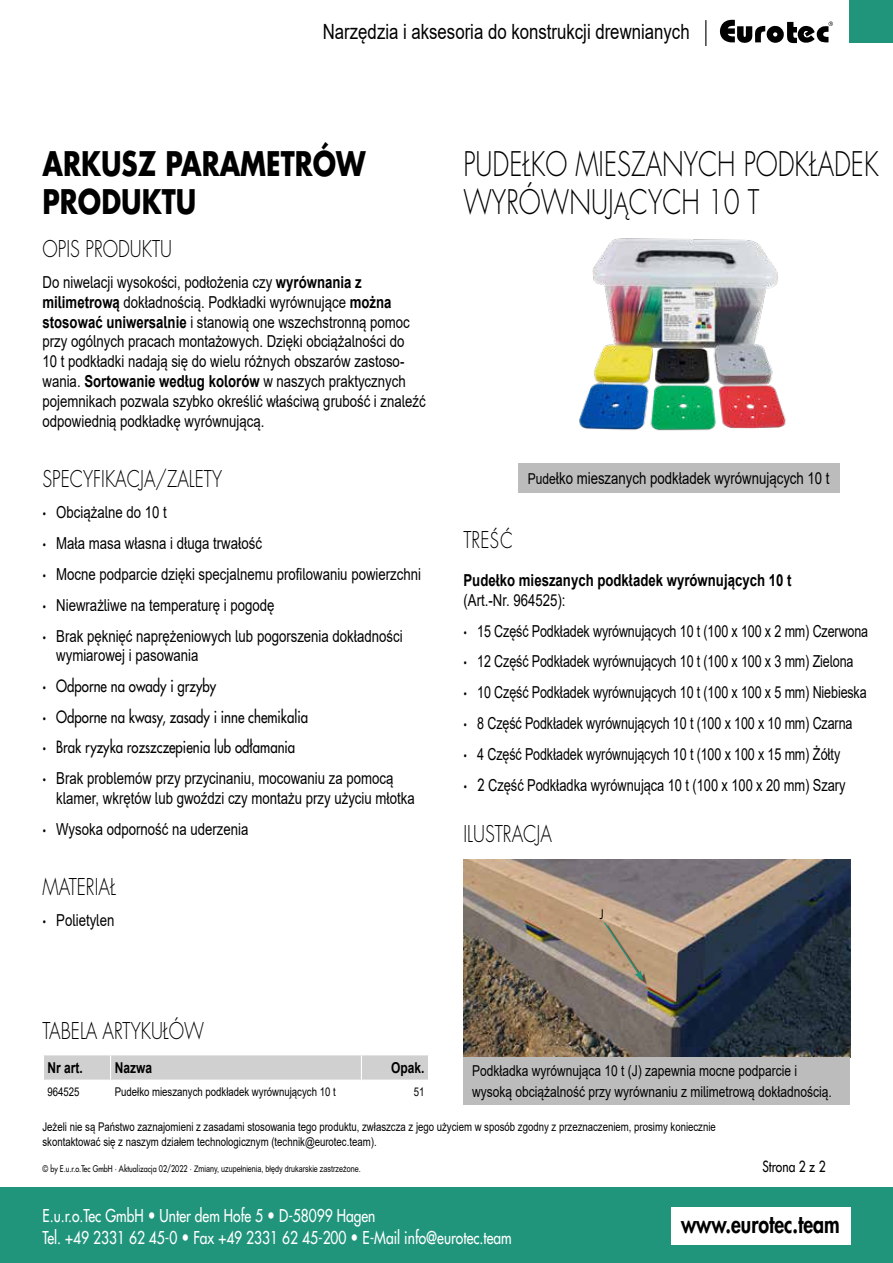
<style>
.page{position:relative;width:893px;height:1263px;background:#fff}
.page>*{position:absolute;margin:0;border:0;box-sizing:border-box;transform-origin:0 0}
.t1{font:300 33px/37.5px "Futura Std";color:#000;scale:.78 1}
.t2{font:700 33px/37.5px "Futura Std";color:#000;scale:.8 1}
.t3{font:800 24.3px "Futura Std";color:#000;scale:.8 1}
.t4{font:300 22.5px "Futura Std";color:#000;scale:.8 1}
.t5{font:21px "Arial";color:#000;scale:.8 1}
.t6{font:500 17.25px/22.5px "Futura Std";color:#fff;scale:.8 1}
.t7{font:16.5px/30.9px "Arial";color:#000;scale:.8 1}
.t8{font:500 16.5px/30.6px "Futura Std";color:#000;scale:.8 1}
.t9{font:700 16.5px "Arial";color:#000;scale:.8 1}
.t10{font:15px/21px "Arial";color:#000;scale:.8 1}
.t11{font:700 15px "Arial";color:#000;scale:.8 1}
.t12{font:500 15px "Futura Std";color:#000;scale:.8 1}
.t13{font:500 12.9px "Futura Std";color:#000;scale:.8 1}
.t14{font:12px/14.4px "Arial";color:#000;scale:.8 1}
.t15{font:9px "Arial";color:#000;scale:.8 1}
.s1{font-family:"Futura PT"}
.s2{font-weight:700}
.s3{font-family:"Futura Std";font-weight:800}
.s4{font-weight:800}
.s5{font-size:15px}
.s6{font-family:"Futura PT";font-size:24px}
.s7{font-family:"Futura Std";font-weight:500}
</style>
<div class="page">
<div style="left:0;top:1187px;width:893px;height:76px;background:#20957c"></div>
<div style="left:671px;top:1208px;width:179px;height:37px;background:#fff"></div>
<div style="left:849px;top:0;width:44px;height:43px;background:#20957c"></div>
<svg style="left:720px;top:20px;width:113px;height:24px"></svg>
<svg style="left:705px;top:20px;width:1px;height:26px"></svg>
<img style="left:579px;top:238px;width:207px;height:193px">
<svg style="left:44px;top:1055px;width:384px;height:25px;background:#d1d1d1"></svg>
<img style="left:463px;top:859px;width:387px;height:198px">
<div style="left:463px;top:1057px;width:387px;height:47px;background:#bdbcbc"></div>
<div style="left:606px;top:925px;width:41px;height:59px;background:#000;opacity:.55"></div>
<svg style="left:603px;top:921px;width:40px;height:59px;background:#ad987c"></svg>
<div style="left:518px;top:463px;width:321px;height:30px;background:#bdbcbc"></div>
<p class="t5" style="left:323px;top:17px;width:460px">Narzędzia i aksesoria do konstrukcji drewnianych</p>
<h1 class="t2" style="left:43px;top:144px;width:405px">ARKUSZ PARAMETRÓW<br>PRODUKTU</h1>
<h1 class="t1" style="left:463px;top:146px;width:534px">PUDEŁKO MIESZANYCH PODKŁADEK<br>WYRÓWNUJ<span class="s1">Ą</span>CYCH 10 T</h1>
<h3 class="t4" style="left:43px;top:235px;width:163px">OPIS PRODUKTU</h3>
<p class="t7" style="left:43px;top:272px;width:480px;line-height:19.8px">Do niwelacji wysokości, podłożenia czy <span class="s2">wyrównania z milimetrową</span> dokładnością. Podkładki wyrównujące <span class="s2">można stosować uniwersalnie</span> i stanowią one wszechstronną pomoc przy ogólnych pracach montażowych. Dzięki obciążalności do<br>10 t podkładki nadają się do wielu różnych obszarów zastoso&shy;wania. <span class="s2">Sortowanie według kolorów</span> w naszych praktycznych pojemnikach pozwala szybko określić właściwą grubość i znaleźć odpowiednią podkładkę wyrównującą.</p>
<h3 class="t4" style="left:43px;top:465px;width:226px">SPECYFIKACJA/ZALETY</h3>
<p class="t7" style="left:43px;top:497px;width:475px"><span class="s3">·</span> Obciążalne do 10 t<br><span class="s3">·</span> Mała masa własna i długa trwałość<br><span class="s3">·</span> Mocne podparcie dzięki specjalnemu profilowaniu powierzchni <span class="s3">·</span> Niewrażliwe na temperaturę i pogodę<br><span class="s3">·</span> Brak pęknięć naprężeniowych lub pogorszenia dokładności</p>
<p class="t7" style="left:56px;top:640px;width:179px">wymiarowej i pasowania</p>
<p class="t8" style="left:43px;top:671px;width:333px"><span class="s4">·</span> Odporne na owady i grzyby<br><span class="s4">·</span> Odporne na kwasy, zasady i inne chemikalia <span class="s4">·</span> Brak ryzyka rozszczepienia lub odłamania</p>
<p class="t7" style="left:56px;top:768px;width:450px;line-height:19.8px;text-indent:-14px"><span class="s3">·</span> Brak problemów przy przycinaniu, mocowaniu za pomocą klamer, wkrętów lub gwoździ czy montażu przy użyciu młotka</p>
<p class="t7" style="left:43px;top:814px;width:259px"><span class="s3">·</span> Wysoka odporność na uderzenia</p>
<h3 class="t4" style="left:43px;top:873px;width:93px">MATERIAŁ</h3>
<p class="t7" style="left:43px;top:905px;width:91px"><span class="s3">·</span> Polietylen</p>
<h3 class="t4" style="left:43px;top:1017px;width:203px">TABELA ARTYKUŁÓW</h3>
<p class="t11" style="left:48px;top:1057px;width:46px">Nr art.</p>
<p class="t11" style="left:115px;top:1057px;width:48px">Nazwa</p>
<p class="t11" style="left:391px;top:1057px;width:43px">Opak.</p>
<p class="t14" style="left:48px;top:1085px;width:42px">964525</p>
<p class="t14" style="left:115px;top:1085px;width:278px">Pudełko mieszanych podkładek wyrównujących 10 t</p>
<p class="t14" style="left:414px;top:1085px;width:15px">51</p>
<p class="t7" style="left:528px;top:463px;width:379px"><span class="s5">Pude</span>łko mieszanych podkładek wyrównujących 10 t</p>
<h3 class="t4" style="left:463px;top:526px;width:63px">TRE<span class="s6">ŚĆ</span></h3>
<p class="t9" style="left:463px;top:568px;width:411px">Pudełko mieszanych podkładek wyrównujących 10 t</p>
<p class="t7" style="left:463px;top:584px;width:507px">(Art.-Nr. 964525):<br><span class="s3">·</span> 15 Część Podkładek wyrównujących 10 t (100 x 100 x 2 mm) Czerwona <span class="s3">·</span> 12 Część Podkładek wyrównujących 10 t (100 x 100 x 3 mm) Zielona<br><span class="s3">·</span> 10 Część Podkładek wyrównujących 10 t (100 x 100 x 5 mm) Niebieska <span class="s3">·</span> 8 Część Podkładek wyrównujących 10 t (100 x 100 x 10 mm) Czarna<br><span class="s3">·</span> 4 Część Podkładek wyrównujących 10 t (100 x 100 x 15 mm) Żółty<br><span class="s3">·</span> <span class="s7">2</span> Część Podkładka wyrównująca 10 t (100 x 100 x 20 mm) Szary</p>
<h3 class="t4" style="left:463px;top:821px;width:112px">ILUSTRACJA</h3>
<p class="t13" style="left:600px;top:906px;width:6px">J</p>
<p class="t10" style="left:472px;top:1060px;width:451px">Podkładka wyrównująca 10 t (J) zapewnia mocne podparcie i wysoką obciążalność przy wyrównaniu z milimetrową dokładnością.</p>
<p class="t14" style="left:43px;top:1120px;width:843px">Jeżeli nie są Państwo zaznajomieni z zasadami stosowania tego produktu, zwłaszcza z jego użyciem w sposób zgodny z przeznaczeniem, prosimy koniecznie skontaktować się z naszym działem technologicznym (technik@eurotec.team).</p>
<p class="t15" style="left:43px;top:1163px;width:399px"><span class="s7">© by E.u.r.o.Tec GmbH · Aktualizacja 02/2022 ·</span> Zmiany, uzupełnienia, błędy drukarskie zastrzeżone.</p>
<p class="t12" style="left:762px;top:1157px;width:80px">Strona 2 z 2</p>
<p class="t6" style="left:43px;top:1204px;width:588px">E.u.r.o.Tec GmbH <span class="s4">•</span> Unter dem Hofe 5 <span class="s4">•</span> D-58099 Hagen<br>Tel. +49 2331 62 45-0 <span class="s4">•</span> Fax +49 2331 62 45-200 <span class="s4">•</span> E-Mail info@eurotec.team</p>
<h2 class="t3" style="left:681px;top:1208px;width:200px">www.eurotec.team</h2>
</div>
